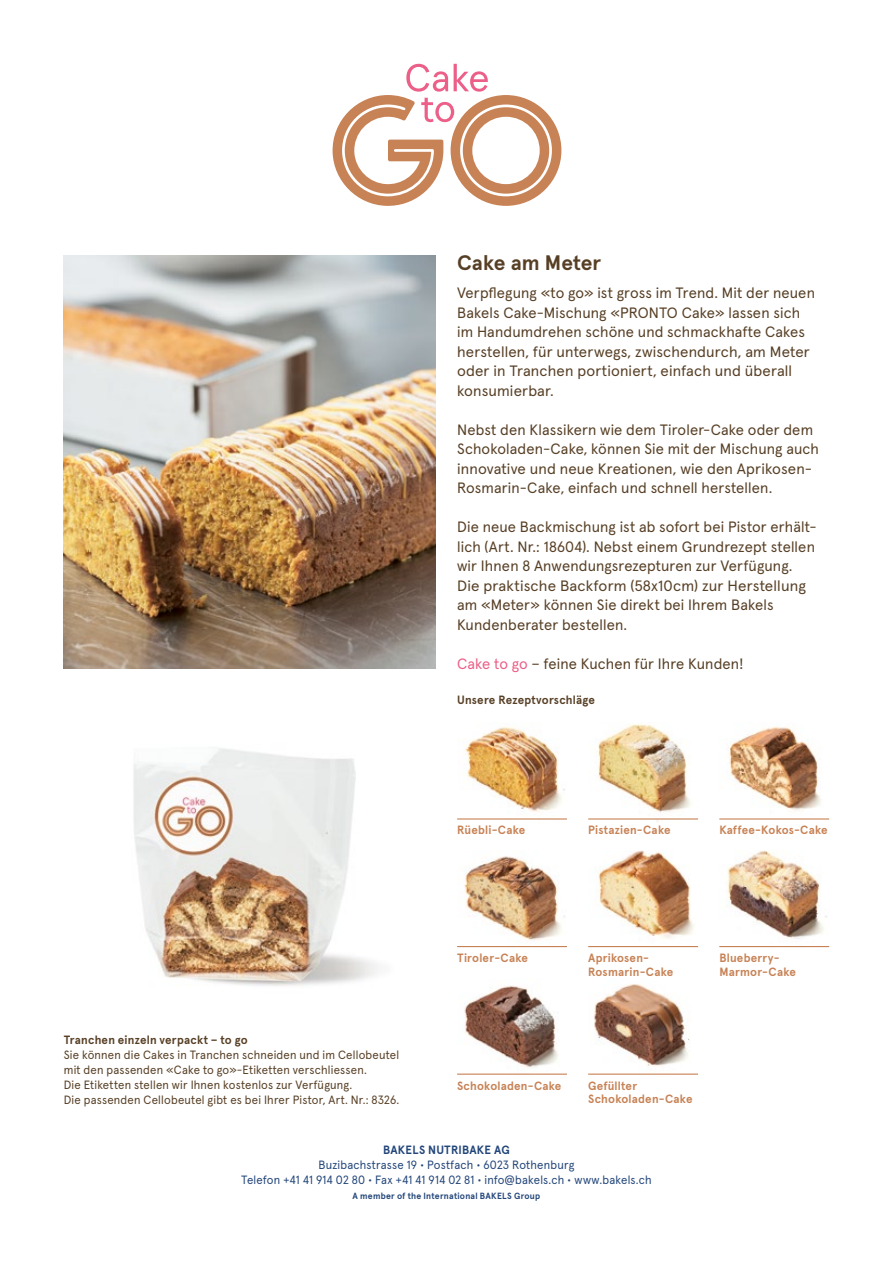
<style>
.page{position:relative;width:893px;height:1263px;background:#fff}
.page>*{position:absolute;margin:0;border:0;box-sizing:border-box;transform-origin:0 0}
.t1{font:700 21px "Apercu";color:#573f25}
.t2{font:15px/19.5px "Apercu";letter-spacing:.01em;color:#573f25}
.t3{font:12px/15px "Apercu";letter-spacing:.02em;color:#573f25}
.t4{font:700 12px/13.8px "Apercu";letter-spacing:.015em;color:#c78255}
.t5{font:12px/15px "Apercu";letter-spacing:.015em;color:#23467a;text-align:center}
.t6{font:700 12px "Apercu";letter-spacing:.015em;color:#573f25}
.t7{font:700 12px "Apercu";letter-spacing:.02em;color:#23467a}
.t8{font:700 9px "Apercu";letter-spacing:.025em;color:#23467a}
.s1{color:#ec5f88}
</style>
<div class="page">
<img style="left:133px;top:748px;width:245px;height:238px">
<img style="left:64px;top:255px;width:372px;height:414px">
<img style="left:457px;top:726px;width:110px;height:94px">
<img style="left:457px;top:856px;width:110px;height:92px">
<img style="left:464px;top:985px;width:94px;height:83px">
<img style="left:588px;top:724px;width:110px;height:98px">
<img style="left:588px;top:850px;width:110px;height:98px">
<img style="left:594px;top:984px;width:96px;height:82px">
<img style="left:719px;top:726px;width:110px;height:94px">
<img style="left:719px;top:850px;width:110px;height:98px">
<svg style="left:333px;top:64px;width:228px;height:142px"></svg>
<div style="left:460px;top:105px;width:92px;height:91px;border:3px solid #fff;border-radius:50%"></div>
<hr style="left:457px;top:818px;width:110px;height:1px;background:#c78255">
<hr style="left:457px;top:946px;width:110px;height:1px;background:#c78255">
<hr style="left:457px;top:1073px;width:110px;height:2px;background:#c78255">
<hr style="left:588px;top:818px;width:110px;height:1px;background:#c78255">
<hr style="left:588px;top:946px;width:110px;height:1px;background:#c78255">
<hr style="left:588px;top:1073px;width:110px;height:2px;background:#c78255">
<hr style="left:719px;top:818px;width:110px;height:1px;background:#c78255">
<hr style="left:719px;top:946px;width:110px;height:1px;background:#c78255">
<h1 class="t1" style="left:457px;top:246px;width:146px">Cake am Meter</h1>
<p class="t2" style="left:457px;top:282px;width:359px">Verpflegung «to go» ist gross im Trend. Mit der neuen Bakels Cake-Mischung «PRONTO Cake» lassen sich im Handumdrehen schöne und schmackhafte Cakes herstellen, für unterwegs, zwischendurch, am Meter oder in Tranchen portioniert, einfach und überall konsumierbar.</p>
<p class="t2" style="left:457px;top:418px;width:363px">Nebst den Klassikern wie dem Tiroler-Cake oder dem Schokoladen-Cake, können Sie mit der Mischung auch innovative und neue Kreationen, wie den Aprikosen-Rosmarin-Cake, einfach und schnell herstellen.</p>
<p class="t2" style="left:457px;top:516px;width:361px">Die neue Backmischung ist ab sofort bei Pistor erhält&shy;lich (Art. Nr.: 18604). Nebst einem Grundrezept stellen wir Ihnen 8 Anwendungsrezepturen zur Verfügung.<br>Die praktische Backform (58x10cm) zur Herstellung am «Meter» können Sie direkt bei Ihrem Bakels Kundenberater bestellen.</p>
<p class="t2" style="left:457px;top:652px;width:288px"><span class="s1">Cake to go</span> – feine Kuchen für Ihre Kunden!</p>
<p class="t6" style="left:457px;top:690px;width:139px">Unsere Rezeptvorschläge</p>
<p class="t4" style="left:457px;top:822px;width:70px">Rüebli-Cake</p>
<p class="t4" style="left:588px;top:822px;width:84px">Pistazien-Cake</p>
<p class="t4" style="left:719px;top:822px;width:110px">Kaffee-Kokos-Cake</p>
<p class="t6" style="left:64px;top:1030px;width:185px">Tranchen einzeln verpackt – to go</p>
<p class="t3" style="left:64px;top:1046px;width:337px">Sie können die Cakes in Tranchen schneiden und im Cellobeutel mit den passenden «Cake to go»-Etiketten verschliessen.<br>Die Etiketten stellen wir Ihnen kostenlos zur Verfügung.<br>Die passenden Cellobeutel gibt es bei Ihrer Pistor, Art. Nr.: 8326.</p>
<p class="t4" style="left:457px;top:950px;width:72px">Tiroler-Cake</p>
<p class="t4" style="left:588px;top:950px;width:87px">Aprikosen-<br>Rosmarin-Cake</p>
<p class="t4" style="left:457px;top:1077px;width:106px">Schokoladen-Cake</p>
<p class="t4" style="left:588px;top:1077px;width:106px">Gefüllter<br>Schokoladen-Cake</p>
<p class="t7" style="left:383px;top:1141px;width:128px">BAKELS NUTRIBAKE AG</p>
<p class="t5" style="left:241px;top:1156px;width:412px">Buzibachstrasse 19 ∙ Postfach ∙ 6023 Rothenburg<br>Telefon +41 41 914 02 80 ∙ Fax +41 41 914 02 81 ∙ info@bakels.ch ∙ www.bakels.ch</p>
<p class="t8" style="left:353px;top:1189px;width:189px">A member of the International BAKELS Group</p>
<p class="t4" style="left:719px;top:950px;width:78px">Blueberry-<br>Marmor-Cake</p>
</div>
